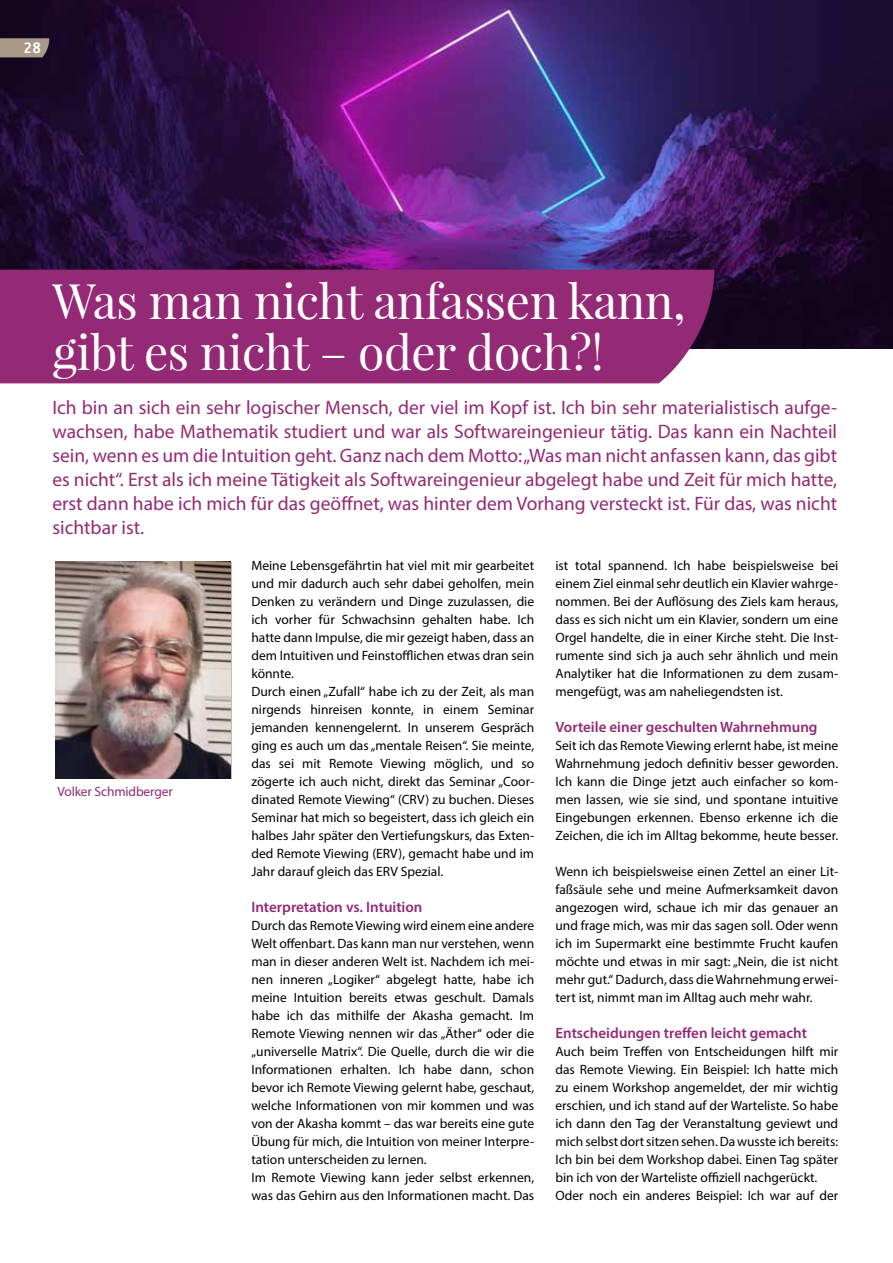
<style>
.page{position:relative;width:893px;height:1263px;background:#fff}
.page>*{position:absolute;margin:0;border:0;box-sizing:border-box;transform-origin:0 0}
.t1{font:48px/51px "Playfair Display";letter-spacing:-.01em;color:#fff}
.t2{font:19.5px/24px "Myriad Pro";color:#942975;text-align:justify}
.t3{font:500 16.5px "Zine Sans Display OT";color:#fff}
.t4{font:600 15px "Myriad Pro";color:#942975}
.t5{font:13.5px/18px "Myriad Pro";color:#000;text-align:justify}
.t6{font:13.5px "Myriad Pro";letter-spacing:-.01em;color:#942975}
</style>
<div class="page">
<img style="left:0;top:0;width:893px;height:348px">
<div style="left:0;top:270px;width:714px;height:113px;background:#942975"></div>
<img style="left:55px;top:562px;width:176px;height:216px">
<svg style="left:0;top:38px;width:49px;height:19px"></svg>
<p class="t3" style="left:24px;top:38px;width:19px">28</p>
<h1 class="t1" style="left:52px;top:275px;width:635px">Was man nicht anfassen kann, gibt es nicht – oder doch?!</h1>
<p class="t2" style="left:52px;top:395px;width:786px">Ich bin an sich ein sehr logischer Mensch, der viel im Kopf ist. Ich bin sehr materialistisch aufge&shy;wachsen, habe Mathematik studiert und war als Softwareingenieur tätig. Das kann ein Nachteil sein, wenn es um die Intuition geht. Ganz nach dem Motto: „Was man nicht anfassen kann, das gibt es nicht“. Erst als ich meine Tätigkeit als Softwareingenieur abgelegt habe und Zeit für mich hatte, erst dann habe ich mich für das geöffnet, was hinter dem Vorhang versteckt ist. Für das, was nicht sichtbar ist.</p>
<p class="t5" style="left:251px;top:556px;width:284px;text-align:left">Meine Lebensgefährtin hat viel mit mir gearbeitet und mir dadurch auch sehr dabei geholfen, mein Denken zu verändern und Dinge zuzulassen, die ich vorher für Schwachsinn gehalten habe. Ich hatte dann Impulse, die mir gezeigt haben, dass an dem Intuitiven und Feinstofflichen etwas dran sein könnte.<br>Durch einen „Zufall“ habe ich zu der Zeit, als man nirgends hinreisen konnte, in einem Seminar jemanden kennengelernt. In unserem Gespräch ging es auch um das „mentale Reisen“. Sie meinte, das sei mit Remote Viewing möglich, und so zögerte ich auch nicht, direkt das Seminar „Coor&shy;dinated Remote Viewing“ (CRV) zu buchen. Dieses Seminar hat mich so begeistert, dass ich gleich ein halbes Jahr später den Vertiefungskurs, das Exten&shy;ded Remote Viewing (ERV), gemacht habe und im Jahr darauf gleich das ERV Spezial.</p>
<p class="t4" style="left:251px;top:897px;width:173px">Interpretation vs. Intuition</p>
<p class="t5" style="left:251px;top:916px;width:284px;text-align:left">Durch das Remote Viewing wird einem eine andere Welt offenbart. Das kann man nur verstehen, wenn man in dieser anderen Welt ist. Nachdem ich mei&shy;nen inneren „Logiker“ abgelegt hatte, habe ich meine Intuition bereits etwas geschult. Damals habe ich das mithilfe der Akasha gemacht. Im Remote Viewing nennen wir das „Äther“ oder die „universelle Matrix“. Die Quelle, durch die wir die Informationen erhalten. Ich habe dann, schon bevor ich Remote Viewing gelernt habe, geschaut, welche Informationen von mir kommen und was von der Akasha kommt – das war bereits eine gute Übung für mich, die Intuition von meiner Interpre&shy;tation unterscheiden zu lernen.<br>Im Remote Viewing kann jeder selbst erkennen, was das Gehirn aus den Informationen macht. Das</p>
<p class="t5" style="left:555px;top:556px;width:284px">ist total spannend. Ich habe beispielsweise bei einem Ziel einmal sehr deutlich ein Klavier wahrge&shy;nommen. Bei der Auflösung des Ziels kam heraus, dass es sich nicht um ein Klavier, sondern um eine Orgel handelte, die in einer Kirche steht. Die Inst&shy;rumente sind sich ja auch sehr ähnlich und mein Analytiker hat die Informationen zu dem zusam&shy;mengefügt, was am naheliegendsten ist.</p>
<p class="t4" style="left:555px;top:717px;width:264px">Vorteile einer geschulten Wahrnehmung</p>
<p class="t5" style="left:555px;top:736px;width:284px">Seit ich das Remote Viewing erlernt habe, ist meine Wahrnehmung jedoch definitiv besser geworden.<br>Ich kann die Dinge jetzt auch einfacher so kom&shy;men lassen, wie sie sind, und spontane intuitive Eingebungen erkennen. Ebenso erkenne ich die Zeichen, die ich im Alltag bekomme, heute besser.</p>
<p class="t5" style="left:555px;top:862px;width:284px">Wenn ich beispielsweise einen Zettel an einer Lit&shy;faßsäule sehe und meine Aufmerksamkeit davon angezogen wird, schaue ich mir das genauer an und frage mich, was mir das sagen soll. Oder wenn ich im Supermarkt eine bestimmte Frucht kaufen möchte und etwas in mir sagt: „Nein, die ist nicht mehr gut.“ Dadurch, dass die Wahrnehmung erwei&shy;tert ist, nimmt man im Alltag auch mehr wahr.</p>
<p class="t4" style="left:555px;top:1023px;width:253px">Entscheidungen treffen leicht gemacht</p>
<p class="t5" style="left:555px;top:1042px;width:284px;text-align:left">Auch beim Treffen von Entscheidungen hilft mir das Remote Viewing. Ein Beispiel: Ich hatte mich zu einem Workshop angemeldet, der mir wichtig erschien, und ich stand auf der Warteliste. So habe ich dann den Tag der Veranstaltung geviewt und mich selbst dort sitzen sehen. Da wusste ich bereits:<br>Ich bin bei dem Workshop dabei. Einen Tag später bin ich von der Warteliste offiziell nachgerückt.<br>Oder noch ein anderes Beispiel: Ich war auf der</p>
<p class="t6" style="left:57px;top:783px;width:117px">Volker Schmidberger</p>
</div>
